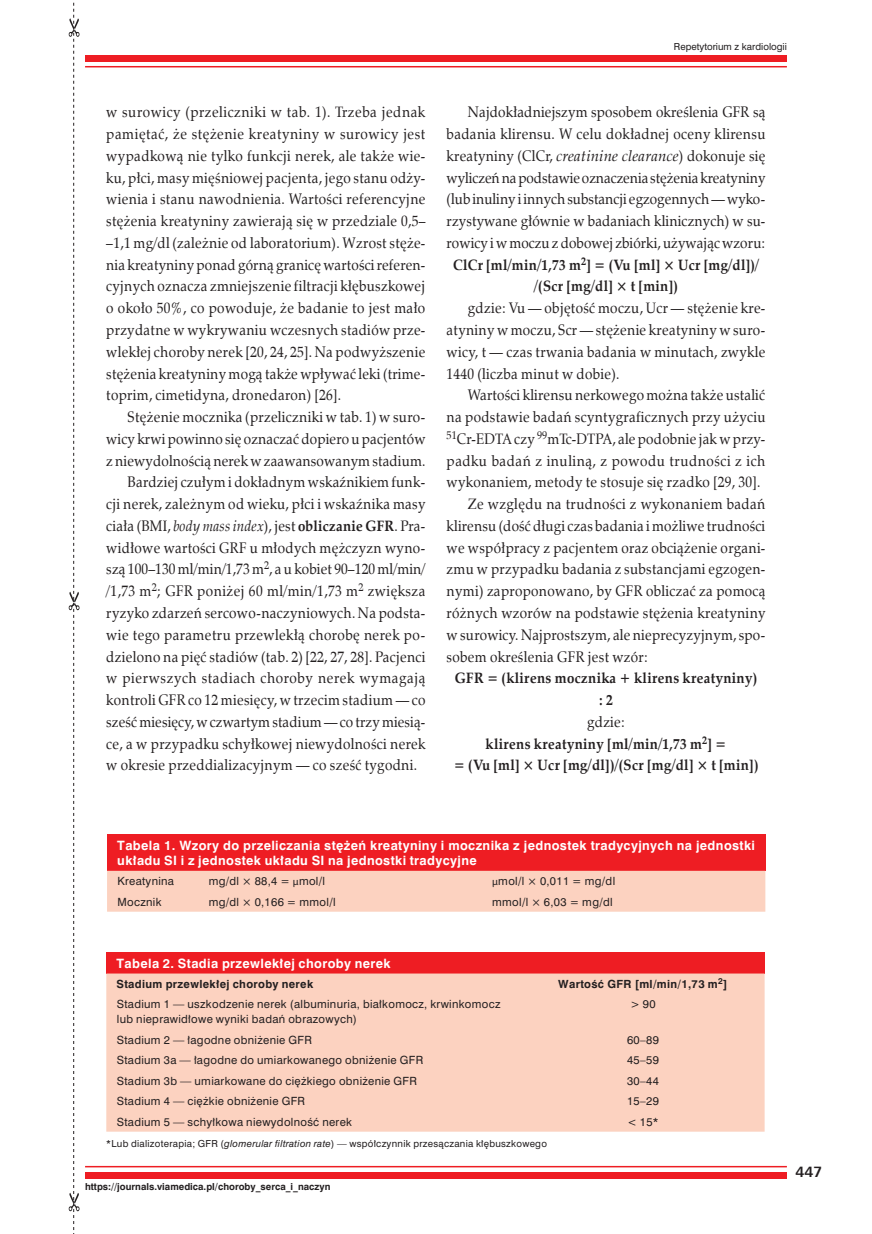
<style>
.page{position:relative;width:872px;height:1234px;background:#fff}
.page>*{position:absolute;margin:0;border:0;box-sizing:border-box;transform-origin:0 0}
.TXT2_-_Tekst_-_nastę{font:15px/21.8px "Zapf Calligr EU";letter-spacing:.025em;color:#231f20;text-align:justify;scale:.9 1}
.TXT2_-_Tekst_-_nastę-2{font:700 15px/21.8px "Zapf Calligr EU";letter-spacing:.025em;color:#231f20;text-align:center;scale:.9 1}
.t1{font:700 15px "Humnst 777 EU";color:#231f20}
.T1_-_Tabela_-_tytuł{font:700 12px/15px "Swis 721 PL";letter-spacing:.03em;color:#fff}
.T3_-_Tabela_-_tekst{font:10.5px/15px "Swis 721 PL";letter-spacing:.03em;color:#231f20}
.T2_-_Tabela_-_nagłów{font:700 10.5px "Swis 721 PL";letter-spacing:.03em;color:#231f20}
.T3_-_Tabela_-_przypi{font:9px "Swis 721 PL";letter-spacing:.03em;color:#231f20}
.t2{font:700 9px "Swis 721 PL";color:#231f20}
.T3_-_Tabela_-_przypi-2{font:9px "Swis 721 PL";color:#231f20}
.s1{font-style:italic}
.s2{font-weight:700}
.s3{font-family:"Myriad Pro"}
</style>
<div class="page">
<div style="left:85px;top:55px;width:702px;height:7px;background:#ee1d23"></div>
<hr style="left:85px;top:66px;width:702px;height:1px;background:#ee1d23">
<div style="left:85px;top:1171px;width:702px;height:7px;background:#ee1d23"></div>
<hr style="left:85px;top:1165px;width:702px;height:2px;background:#ee1d23">
<svg style="left:69px;top:2px;width:10px;height:1228px"></svg>
<div style="left:107px;top:834px;width:658px;height:36px;background:#ee1d23"></div>
<div style="left:107px;top:870px;width:658px;height:41px;background:#fcd2c0"></div>
<div style="left:106px;top:951px;width:658px;height:22px;background:#ee1d23"></div>
<div style="left:106px;top:973px;width:658px;height:158px;background:#fcd2c0"></div>
<p class="T3_-_Tabela_-_przypi-2" style="left:674px;top:40px;width:114px">Repetytorium z kardiologii</p>
<p class="TXT2_-_Tekst_-_nastę" style="left:106px;top:102px;width:356px">w surowicy (przeliczniki w tab. 1). Trzeba jednak pamiętać, że stężenie kreatyniny w surowicy jest wypadkową nie tylko funkcji nerek, ale także wie&shy;ku, płci, masy mięśniowej pacjenta, jego stanu odży&shy;wienia i stanu nawodnienia. Wartości referencyjne stężenia kreatyniny zawierają się w przedziale 0,5– –1,1 mg/dl (zależnie od laboratorium). Wzrost stęże&shy;nia kreatyniny ponad górną granicę wartości referen&shy;cyjnych oznacza zmniejszenie filtracji kłębuszkowej o około 50%, co powoduje, że badanie to jest mało przydatne w wykrywaniu wczesnych stadiów prze&shy;wlekłej choroby nerek [20, 24, 25]. Na podwyższenie stężenia kreatyniny mogą także wpływać leki (trime&shy;toprim, cimetidyna, dronedaron) [26].</p>
<p class="TXT2_-_Tekst_-_nastę" style="left:106px;top:406px;width:356px;text-indent:21px">Stężenie mocznika (przeliczniki w tab. 1) w suro&shy;wicy krwi powinno się oznaczać dopiero u pacjentów z niewydolnością nerek w zaawansowanym stadium.</p>
<p class="TXT2_-_Tekst_-_nastę" style="left:106px;top:471px;width:356px;text-indent:21px">Bardziej czułym i dokładnym wskaźnikiem funk&shy;cji nerek, zależnym od wieku, płci i wskaźnika masy ciała (BMI, <span class="s1">body mass index</span>), jest <span class="s2">obliczanie GFR</span>. Pra&shy;widłowe wartości GRF u młodych mężczyzn wyno&shy;szą 100–130 ml/min/1,73 m<sup>2</sup>, a u kobiet 90–120 ml/min/ /1,73 m<sup>2</sup>; GFR poniżej 60 ml/min/1,73 m<sup>2</sup> zwiększa ryzyko zdarzeń sercowo-naczyniowych. Na podsta&shy;wie tego parametru przewlekłą chorobę nerek po&shy;dzielono na pięć stadiów (tab. 2) [22, 27, 28]. Pacjenci w pierwszych stadiach choroby nerek wymagają kontroli GFR co 12 miesięcy, w trzecim stadium — co sześć miesięcy, w czwartym stadium — co trzy miesią&shy;ce, a w przypadku schyłkowej niewydolności nerek w okresie przeddializacyjnym — co sześć tygodni.</p>
<p class="TXT2_-_Tekst_-_nastę" style="left:446px;top:102px;width:356px;text-indent:21px">Najdokładniejszym sposobem określenia GFR są badania klirensu. W celu dokładnej oceny klirensu kreatyniny (ClCr, <span class="s1">creatinine clearance</span>) dokonuje się wyliczeń na podstawie oznaczenia stężenia kreatyniny (lub inuliny i innych substancji egzogennych — wyko&shy;rzystywane głównie w badaniach klinicznych) w su&shy;rowicy i w moczu z dobowej zbiórki, używając wzoru:</p>
<p class="TXT2_-_Tekst_-_nastę-2" style="left:453px;top:254px;width:341px">ClCr [ml/min/1,73 m<sup>2</sup>] = (Vu [ml] × Ucr [mg/dl])/ /(Scr [mg/dl] × t [min])</p>
<p class="TXT2_-_Tekst_-_nastę" style="left:446px;top:297px;width:356px;text-indent:21px">gdzie: Vu — objętość moczu, Ucr — stężenie kre&shy;atyniny w moczu, Scr — stężenie kreatyniny w suro&shy;wicy, t — czas trwania badania w minutach, zwykle 1440 (liczba minut w dobie).</p>
<p class="TXT2_-_Tekst_-_nastę" style="left:446px;top:384px;width:356px;text-indent:21px">Wartości klirensu nerkowego można także ustalić na podstawie badań scyntygraficznych przy użyciu <sup>51</sup>Cr-EDTA czy <sup>99</sup>mTc-DTPA, ale podobnie jak w przy&shy;padku badań z inuliną, z powodu trudności z ich wykonaniem, metody te stosuje się rzadko [29, 30].</p>
<p class="TXT2_-_Tekst_-_nastę" style="left:446px;top:493px;width:356px;text-indent:21px">Ze względu na trudności z wykonaniem badań klirensu (dość długi czas badania i możliwe trudności we współpracy z pacjentem oraz obciążenie organi&shy;zmu w przypadku badania z substancjami egzogen&shy;nymi) zaproponowano, by GFR obliczać za pomocą różnych wzorów na podstawie stężenia kreatyniny w surowicy. Najprostszym, ale nieprecyzyjnym, spo&shy;sobem określenia GFR jest wzór:</p>
<p class="TXT2_-_Tekst_-_nastę-2" style="left:455px;top:668px;width:337px">GFR = (klirens mocznika + klirens kreatyniny) : 2</p>
<p class="TXT2_-_Tekst_-_nastę" style="left:587px;top:711px;width:44px">gdzie:</p>
<p class="TXT2_-_Tekst_-_nastę-2" style="left:454px;top:733px;width:340px">klirens kreatyniny [ml/min/1,73 m<sup>2</sup>] =<br>= (Vu [ml] × Ucr [mg/dl])/(Scr [mg/dl] × t [min])</p>
<p class="T1_-_Tabela_-_tytuł" style="left:117px;top:837px;width:639px">Tabela 1. Wzory do przeliczania stężeń kreatyniny i mocznika z jednostek tradycyjnych na jednostki układu SI i z jednostek układu SI na jednostki tradycyjne</p>
<p class="T3_-_Tabela_-_tekst" style="left:118px;top:873px;width:58px">Kreatynina</p>
<p class="T3_-_Tabela_-_tekst" style="left:209px;top:873px;width:118px">mg/dl × 88,4 = <span class="s3">μ</span>mol/l</p>
<p class="T3_-_Tabela_-_tekst" style="left:492px;top:873px;width:124px"><span class="s3">μ</span>mol/l × 0,011 = mg/dl</p>
<p class="T3_-_Tabela_-_tekst" style="left:118px;top:893px;width:45px">Mocznik</p>
<p class="T3_-_Tabela_-_tekst" style="left:209px;top:893px;width:128px">mg/dl × 0,166 = mmol/l</p>
<p class="T3_-_Tabela_-_tekst" style="left:492px;top:893px;width:122px">mmol/l × 6,03 = mg/dl</p>
<p class="T1_-_Tabela_-_tytuł" style="left:117px;top:955px;width:275px">Tabela 2. Stadia przewlekłej choroby nerek</p>
<p class="T2_-_Tabela_-_nagłów" style="left:117px;top:976px;width:198px">Stadium przewlekłej choroby nerek</p>
<p class="T2_-_Tabela_-_nagłów" style="left:558px;top:976px;width:171px">Wartość GFR [ml/min/1,73 m<sup>2</sup>]</p>
<p class="T3_-_Tabela_-_tekst" style="left:117px;top:996px;width:385px">Stadium 1 — uszkodzenie nerek (albuminuria, białkomocz, krwinkomocz lub nieprawidłowe wyniki badań obrazowych)</p>
<p class="T3_-_Tabela_-_tekst" style="left:630px;top:996px;width:27px">&gt; 90</p>
<p class="T3_-_Tabela_-_tekst" style="left:117px;top:1031px;width:197px">Stadium 2 — łagodne obniżenie GFR</p>
<p class="T3_-_Tabela_-_tekst" style="left:627px;top:1031px;width:33px">60–89</p>
<p class="T3_-_Tabela_-_tekst" style="left:117px;top:1052px;width:308px">Stadium 3a — łagodne do umiarkowanego obniżenie GFR</p>
<p class="T3_-_Tabela_-_tekst" style="left:627px;top:1052px;width:33px">45–59</p>
<p class="T3_-_Tabela_-_tekst" style="left:117px;top:1072px;width:302px">Stadium 3b — umiarkowane do ciężkiego obniżenie GFR</p>
<p class="T3_-_Tabela_-_tekst" style="left:627px;top:1072px;width:33px">30–44</p>
<p class="T3_-_Tabela_-_tekst" style="left:117px;top:1093px;width:190px">Stadium 4 — ciężkie obniżenie GFR</p>
<p class="T3_-_Tabela_-_tekst" style="left:627px;top:1093px;width:33px">15–29</p>
<p class="T3_-_Tabela_-_tekst" style="left:117px;top:1113px;width:237px">Stadium 5 — schyłkowa niewydolność nerek</p>
<p class="T3_-_Tabela_-_tekst" style="left:627px;top:1113px;width:33px">&lt; 15*</p>
<p class="T3_-_Tabela_-_przypi" style="left:106px;top:1136px;width:442px">*Lub dializoterapia; GFR (<span class="s1">glomerular filtration rate</span>) — współczynnik przesączania kłębuszkowego</p>
<p class="t2" style="left:85px;top:1180px;width:247px">https://journals.viamedica.pl/choroby_serca_i_naczyn</p>
<p class="t1" style="left:795px;top:1162px;width:29px">447</p>
</div>
